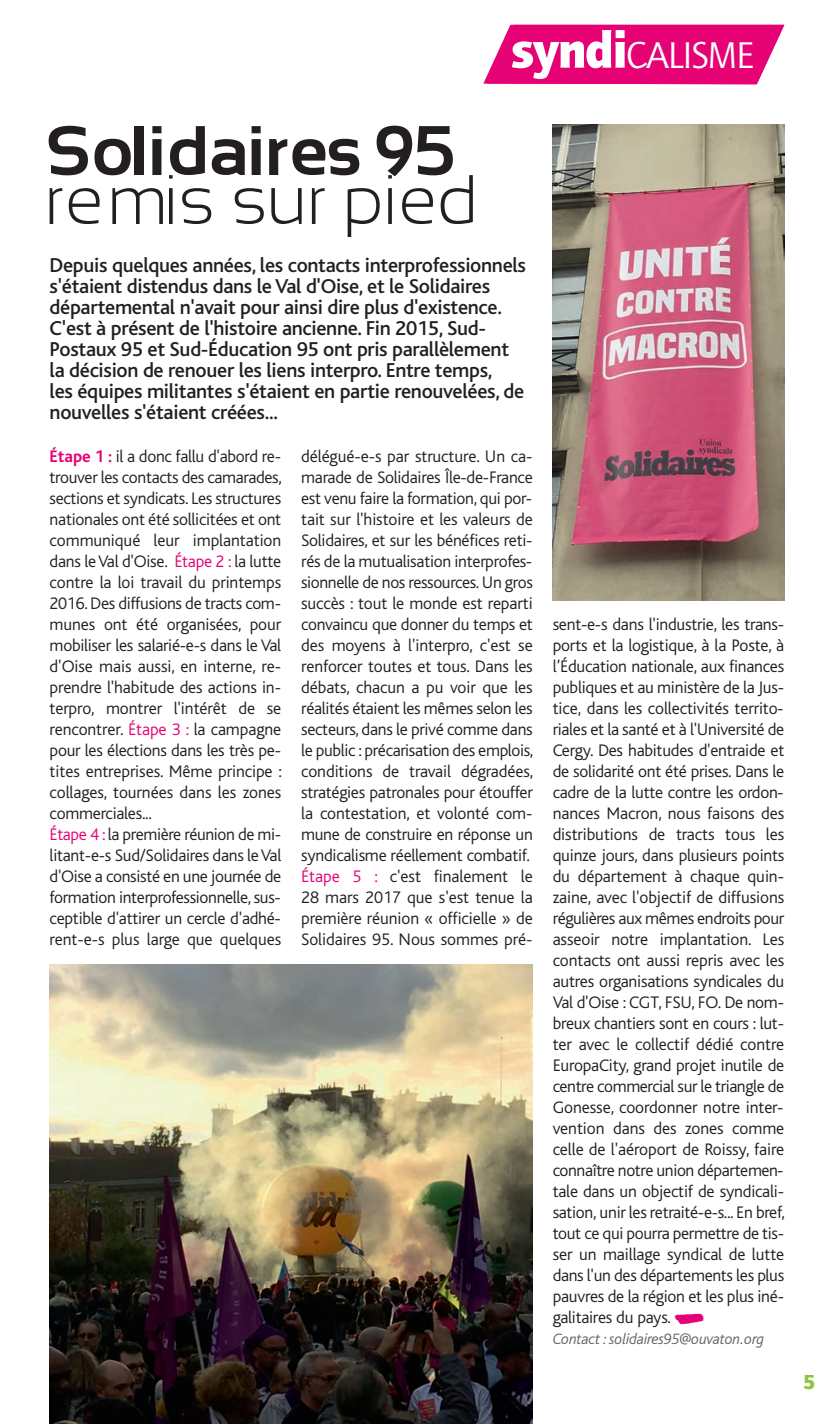
<style>
.page{position:relative;width:834px;height:1424px;background:#fff}
.page>*{position:absolute;margin:0;border:0;box-sizing:border-box;transform-origin:0 0}
.t1{font:700 70px "Sansation";color:#231f20}
.t2{font:300 70px "Sansation";color:#231f20}
.t3{font:38.5px "Quay Sans";letter-spacing:-.025em;color:#fff}
.t4{font:500 21px/21px "Bliss";letter-spacing:-.015em;color:#231f20}
.t5{font:900 21px "Quay Sans";color:#8bc63e}
.t6{font:300 17.5px/21px "Bliss";letter-spacing:-.015em;color:#231f20}
.t7{font:italic 300 15.75px "Bliss";letter-spacing:-.015em;color:rgb(35 31 32/.7)}
.s1{font-weight:900;font-size:52.5px}
.s2{font-weight:700;color:#e60275}
.s3{color:#e60275}
.s4{font-family:"Under";font-weight:400;font-size:22.75px;color:#e60275}
</style>
<div class="page">
<svg style="left:483px;top:25px;width:301px;height:59px;background:#e81881"></svg>
<img style="left:552px;top:124px;width:232px;height:476px">
<img style="left:50px;top:964px;width:482px;height:460px">
<h1 class="t1" style="left:50px;top:112px;width:409px">Solidaires 95</h1>
<h1 class="t2" style="left:50px;top:161px;width:433px">remis sur pied</h1>
<h2 class="t3" style="left:510px;top:34px;width:246px"><span class="s1">syndi</span>CALISME</h2>
<p class="t4" style="left:50px;top:255px;width:478px">Depuis quelques années, les contacts interprofessionnels s'étaient distendus dans le Val d'Oise, et le Solidaires départemental n'avait pour ainsi dire plus d'existence.<br>C'est à présent de l'histoire ancienne. Fin 2015, Sud-Postaux 95 et Sud-Éducation 95 ont pris parallèlement la décision de renouer les liens interpro. Entre temps,<br>les équipes militantes s'étaient en partie renouvelées, de nouvelles s'étaient créées...</p>
<p class="t6" style="left:50px;top:446px;width:234px"><span class="s2">Étape 1 :</span> il a donc fallu d'abord re&shy;trouver les contacts des camarades, sections et syndicats. Les structures nationales ont été sollicitées et ont communiqué leur implantation dans le Val d'Oise. <span class="s3">Étape 2 :</span> la lutte contre la loi travail du printemps 2016. Des diffusions de tracts com&shy;munes ont été organisées, pour mobiliser les salarié-e-s dans le Val d'Oise mais aussi, en interne, re&shy;prendre l'habitude des actions in&shy;terpro, montrer l'intérêt de se rencontrer. <span class="s3">Étape 3 :</span> la campagne pour les élections dans les très pe&shy;tites entreprises. Même principe : collages, tournées dans les zones commerciales...<br><span class="s3">Étape 4 :</span> la première réunion de mi&shy;litant-e-s Sud/Solidaires dans le Val d'Oise a consisté en une journée de formation interprofessionnelle, sus&shy;ceptible d'attirer un cercle d'adhé&shy;rent-e-s plus large que quelques</p>
<p class="t6" style="left:301px;top:446px;width:234px">délégué-e-s par structure. Un ca&shy;marade de Solidaires Île-de-France est venu faire la formation, qui por&shy;tait sur l'histoire et les valeurs de Solidaires, et sur les bénéfices reti&shy;rés de la mutualisation interprofes&shy;sionnelle de nos ressources. Un gros succès : tout le monde est reparti convaincu que donner du temps et des moyens à l'interpro, c'est se renforcer toutes et tous. Dans les débats, chacun a pu voir que les réalités étaient les mêmes selon les secteurs, dans le privé comme dans le public : précarisation des emplois, conditions de travail dégradées, stratégies patronales pour étouffer la contestation, et volonté com&shy;mune de construire en réponse un syndicalisme réellement combatif.<br><span class="s3">Étape 5 :</span> c'est finalement le 28 mars 2017 que s'est tenue la première réunion « officielle » de Solidaires 95. Nous sommes pré-</p>
<p class="t6" style="left:552px;top:614px;width:234px;text-align:justify">sent-e-s dans l'industrie, les trans&shy;ports et la logistique, à la Poste, à l’Éducation nationale, aux finances publiques et au ministère de la Jus&shy;tice, dans les collectivités territo&shy;riales et la santé et à l'Université de Cergy. Des habitudes d'entraide et de solidarité ont été prises. Dans le cadre de la lutte contre les ordon&shy;nances Macron, nous faisons des distributions de tracts tous les quinze jours, dans plusieurs points du département à chaque quin&shy;zaine, avec l'objectif de diffusions régulières aux mêmes endroits pour asseoir notre implantation. Les contacts ont aussi repris avec les autres organisations syndicales du Val d'Oise : CGT, FSU, FO. De nom&shy;breux chantiers sont en cours : lut&shy;ter avec le collectif dédié contre EuropaCity, grand projet inutile de centre commercial sur le triangle de Gonesse, coordonner notre inter&shy;vention dans des zones comme celle de l'aéroport de Roissy, faire connaître notre union départemen&shy;tale dans un objectif de syndicali&shy;sation, unir les retraité-e-s... En bref, tout ce qui pourra permettre de tis&shy;ser un maillage syndical de lutte dans l'un des départements les plus pauvres de la région et les plus iné&shy;galitaires du pays. <span class="s4">B</span></p>
<p class="t7" style="left:552px;top:1331px;width:213px">Contact : solidaires95@ouvaton.org</p>
<p class="t5" style="left:802px;top:1370px;width:14px">5</p>
</div>
